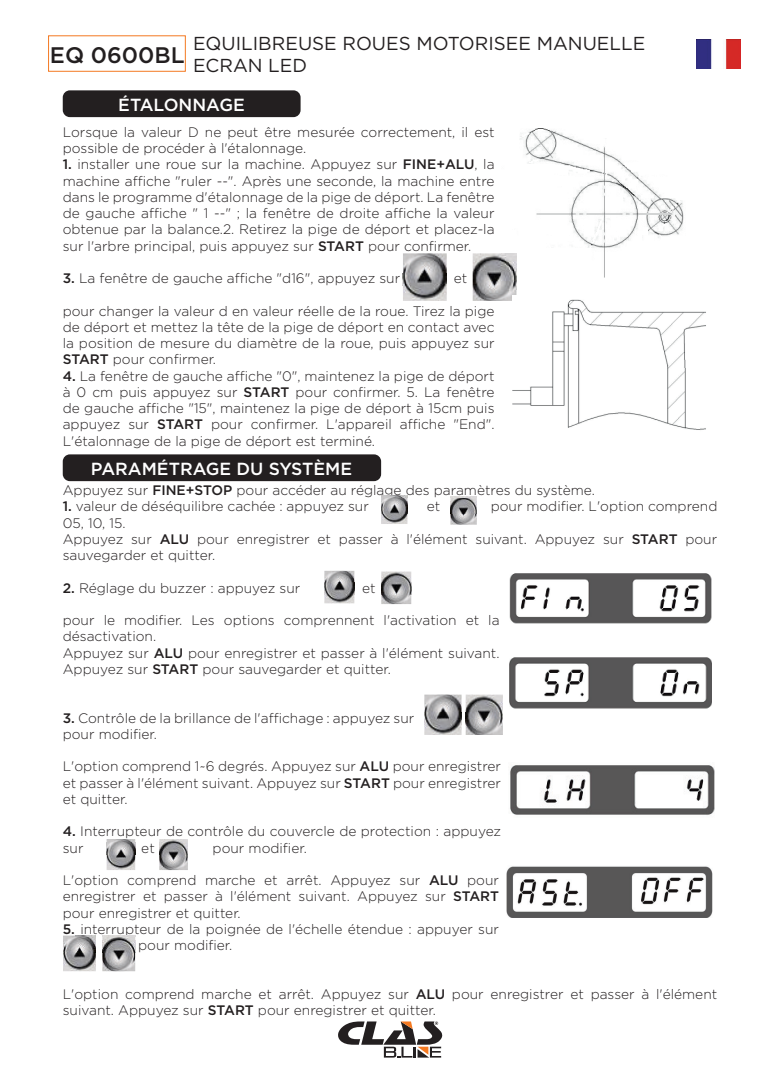
<style>
.page{position:relative;width:780px;height:1088px;background:#fff}
.page>*{position:absolute;margin:0;border:0;box-sizing:border-box;transform-origin:0 0}
.t1{font:500 22.5px "Gotham";color:#231f20}
.t2{font:18.75px/21.2px "Gotham";color:#231f20}
.t3{font:500 17.5px "Gotham";color:#fff}
.t4{font:300 13.75px/16.2px "Gotham";color:#231f20}
.s1{font-weight:500}
</style>
<div class="page">
<img style="left:696px;top:40px;width:44px;height:29px">
<div style="left:48px;top:35px;width:138px;height:37px;border:1px solid #f47921"></div>
<svg style="left:338px;top:1021px;width:104px;height:36px"></svg>
<div style="left:63px;top:90px;width:237px;height:27px;background:#231f20;border-radius:7px"></div>
<img style="left:516px;top:128px;width:168px;height:162px">
<img style="left:403px;top:253px;width:43px;height:48px">
<img style="left:403px;top:273px;width:43px;height:12px">
<img style="left:472px;top:253px;width:44px;height:48px">
<img style="left:501px;top:253px;width:15px;height:37px">
<img style="left:512px;top:299px;width:194px;height:131px">
<svg style="left:512px;top:295px;width:4px;height:6px"></svg>
<div style="left:63px;top:454px;width:318px;height:27px;background:#231f20;border-radius:7px"></div>
<img style="left:381px;top:497px;width:26px;height:27px">
<img style="left:381px;top:495px;width:26px;height:2px">
<img style="left:381px;top:501px;width:26px;height:12px">
<img style="left:450px;top:497px;width:27px;height:28px">
<svg style="left:450px;top:496px;width:27px;height:1px"></svg>
<img style="left:450px;top:501px;width:27px;height:12px">
<img style="left:509px;top:573px;width:202px;height:51px">
<img style="left:324px;top:571px;width:30px;height:32px">
<img style="left:324px;top:582px;width:30px;height:13px">
<img style="left:381px;top:571px;width:30px;height:33px">
<img style="left:381px;top:582px;width:30px;height:13px">
<img style="left:509px;top:657px;width:202px;height:52px">
<img style="left:424px;top:694px;width:37px;height:41px">
<img style="left:424px;top:712px;width:37px;height:13px">
<img style="left:465px;top:694px;width:38px;height:41px">
<img style="left:465px;top:712px;width:34px;height:13px">
<img style="left:510px;top:765px;width:204px;height:50px">
<img style="left:107px;top:839px;width:28px;height:31px">
<img style="left:107px;top:842px;width:28px;height:13px">
<img style="left:159px;top:839px;width:29px;height:31px">
<img style="left:159px;top:842px;width:29px;height:13px">
<img style="left:506px;top:866px;width:206px;height:52px">
<img style="left:63px;top:935px;width:33px;height:36px">
<svg style="left:75px;top:935px;width:21px;height:1px"></svg>
<img style="left:64px;top:940px;width:32px;height:12px">
<img style="left:102px;top:935px;width:33px;height:36px">
<img style="left:102px;top:940px;width:33px;height:12px">
<h1 class="t1" style="left:50px;top:41px;width:136px">EQ 0600BL</h1>
<h2 class="t2" style="left:193px;top:33px;width:453px">EQUILIBREUSE ROUES MOTORISEE MANUELLE<br>ECRAN LED</h2>
<p class="t3" style="left:118px;top:93px;width:128px">ÉTALONNAGE</p>
<p class="t4" style="left:63px;top:123px;width:433px">Lorsque la valeur D ne peut être mesurée correctement, il est possible de procéder à l'étalonnage.</p>
<p class="t4" style="left:63px;top:156px;width:433px;text-align:justify"><span class="s1">1.</span> installer une roue sur la machine. Appuyez sur <span class="s1">FINE+ALU</span>, la machine affiche "ruler --". Après une seconde, la machine entre dans le programme d'étalonnage de la pige de déport. La fenêtre de gauche affiche " 1 --" ; la fenêtre de droite affiche la valeur obtenue par la balance.2. Retirez la pige de déport et placez-la sur l'arbre principal, puis appuyez sur <span class="s1">START</span> pour confirmer.</p>
<p class="t4" style="left:63px;top:270px;width:339px"><span class="s1">3.</span> La fenêtre de gauche affiche "d16", appuyez sur</p>
<p class="t4" style="left:454px;top:270px;width:15px">et</p>
<p class="t4" style="left:63px;top:302px;width:433px;text-align:justify">pour changer la valeur d en valeur réelle de la roue. Tirez la pige de déport et mettez la tête de la pige de déport en contact avec la position de mesure du diamètre de la roue, puis appuyez sur <span class="s1">START</span> pour confirmer.</p>
<p class="t4" style="left:63px;top:367px;width:433px;text-align:justify"><span class="s1">4.</span> La fenêtre de gauche affiche "0", maintenez la pige de déport à 0 cm puis appuyez sur <span class="s1">START</span> pour confirmer. 5. La fenêtre de gauche affiche "15", maintenez la pige de déport à 15cm puis appuyez sur <span class="s1">START</span> pour confirmer. L'appareil affiche "End".<br>L'étalonnage de la pige de déport est terminé.</p>
<p class="t3" style="left:91px;top:457px;width:263px">PARAMÉTRAGE DU SYSTÈME</p>
<p class="t4" style="left:63px;top:482px;width:533px">Appuyez sur <span class="s1">FINE+STOP</span> pour accéder au réglage des paramètres du système.</p>
<p class="t4" style="left:63px;top:498px;width:307px"><span class="s1">1.</span> valeur de déséquilibre cachée : appuyez sur</p>
<p class="t4" style="left:427px;top:498px;width:15px">et</p>
<p class="t4" style="left:490px;top:498px;width:228px">pour modifier. L'option comprend</p>
<p class="t4" style="left:63px;top:514px;width:656px">05, 10, 15.<br>Appuyez sur <span class="s1">ALU</span> pour enregistrer et passer à l'élément suivant. Appuyez sur <span class="s1">START</span> pour sauvegarder et quitter.</p>
<p class="t4" style="left:63px;top:579px;width:239px"><span class="s1">2.</span> Réglage du buzzer : appuyez sur</p>
<p class="t4" style="left:362px;top:579px;width:15px">et</p>
<p class="t4" style="left:63px;top:612px;width:438px">pour le modifier. Les options comprennent l'activation et la désactivation.<br>Appuyez sur <span class="s1">ALU</span> pour enregistrer et passer à l'élément suivant.<br>Appuyez sur <span class="s1">START</span> pour sauvegarder et quitter.</p>
<p class="t4" style="left:63px;top:709px;width:353px"><span class="s1">3.</span> Contrôle de la brillance de l'affichage : appuyez sur pour modifier.</p>
<p class="t4" style="left:63px;top:758px;width:440px;text-align:justify">L'option comprend 1~6 degrés. Appuyez sur <span class="s1">ALU</span> pour enregistrer et passer à l'élément suivant. Appuyez sur <span class="s1">START</span> pour enregistrer et quitter.</p>
<p class="t4" style="left:63px;top:823px;width:440px"><span class="s1">4.</span> Interrupteur de contrôle du couvercle de protection : appuyez sur</p>
<p class="t4" style="left:141px;top:839px;width:15px">et</p>
<p class="t4" style="left:213px;top:839px;width:96px">pour modifier.</p>
<p class="t4" style="left:63px;top:872px;width:438px;text-align:justify">L'option comprend marche et arrêt. Appuyez sur <span class="s1">ALU</span> pour enregistrer et passer à l'élément suivant. Appuyez sur <span class="s1">START </span>pour enregistrer et quitter.</p>
<p class="t4" style="left:138px;top:920px;width:362px;text-indent:-75px"><span class="s1">5.</span> interrupteur de la poignée de l'échelle étendue : appuyer sur pour modifier.</p>
<p class="t4" style="left:63px;top:985px;width:656px">L'option comprend marche et arrêt. Appuyez sur <span class="s1">ALU</span> pour enregistrer et passer à l'élément suivant. Appuyez sur <span class="s1">START</span> pour enregistrer et quitter.</p>
</div>
